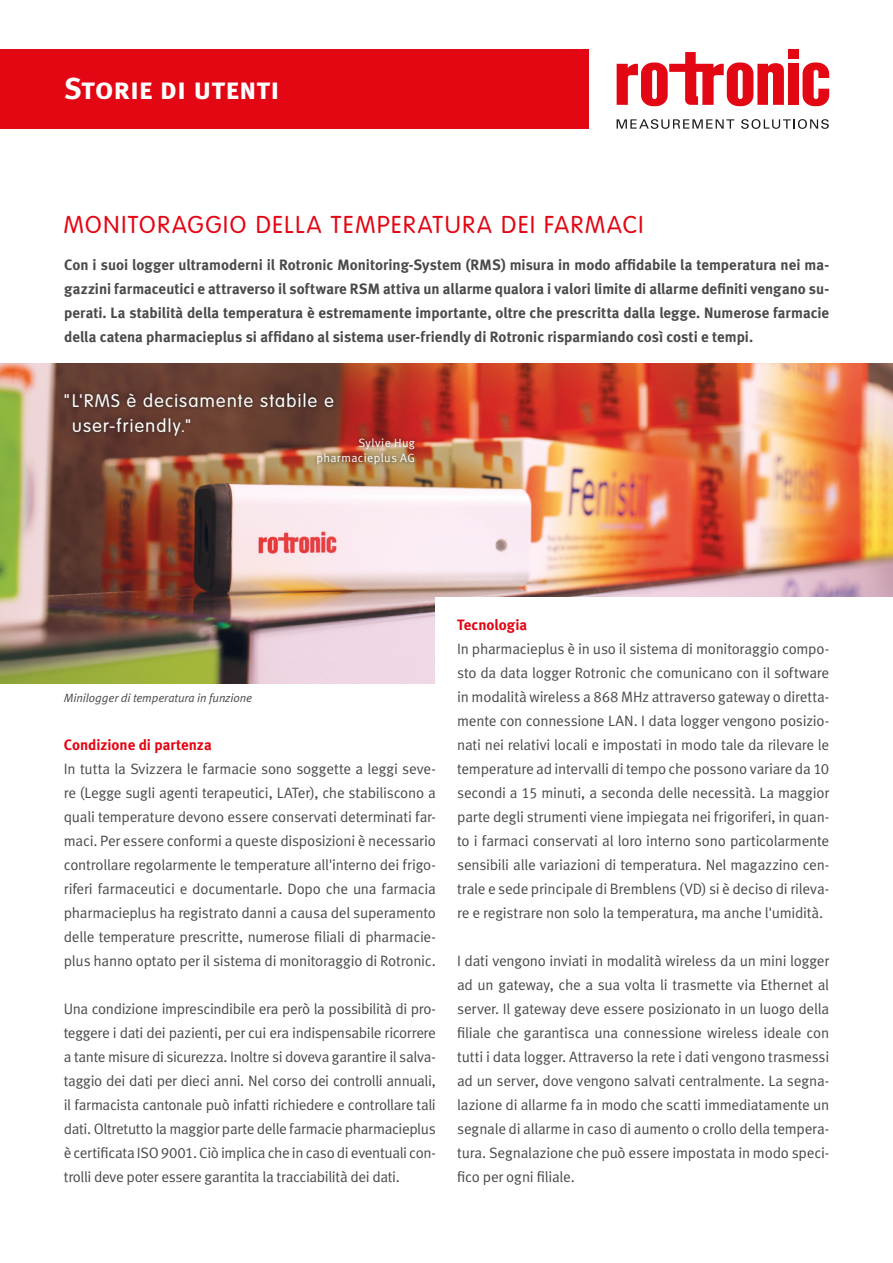
<style>
.page{position:relative;width:893px;height:1263px;background:#fff}
.page>*{position:absolute;margin:0;border:0;box-sizing:border-box;transform-origin:0 0}
.t1{font:30px "Meta Bold LF Caps";color:#fff}
.t2{font:300 24px "VAG Rounded LT";letter-spacing:.07em;color:#e30613}
.t3{font:300 18px/25.5px "VAG Rounded LT";letter-spacing:.075em;color:#fff}
.t4{font:15px/24px "Meta Normal LF";letter-spacing:-.015em;color:#4a4a49;text-align:justify}
.t5{font:15px/24px "Meta Bold LF";color:#4a4a49;text-align:justify}
.t6{font:15px "Meta Bold LF";color:#e30613}
.t7{font:italic 12px "Meta Normal LF";letter-spacing:-.01em;color:#4a4a49}
.t8{font:12px/15px "Meta Normal LF";letter-spacing:.03em;color:#fff;text-align:right}
</style>
<div class="page">
<div style="left:0;top:49px;width:588px;height:80px;background:#e30613"></div>
<div style="left:788px;top:64px;width:10px;height:41px;background:#e30613"></div>
<svg style="left:802px;top:62px;width:27px;height:44px"></svg>
<div style="left:788px;top:49px;width:10px;height:10px;background:#e30613"></div>
<svg style="left:617px;top:52px;width:167px;height:54px"></svg>
<svg style="left:617px;top:119px;width:117px;height:10px"></svg>
<svg style="left:741px;top:119px;width:88px;height:10px"></svg>
<img style="left:0;top:364px;width:893px;height:319px">
<div style="left:61px;top:389px;width:358px;height:80px;background:#1d1d1b;opacity:.75"></div>
<div style="left:436px;top:597px;width:457px;height:139px;background:#fff"></div>
<h1 class="t1" style="left:64px;top:70px;width:217px">Storie di utenti</h1>
<h2 class="t2" style="left:64px;top:211px;width:581px">MONITORAGGIO DELLA TEMPERATURA DEI FARMACI</h2>
<p class="t5" style="left:64px;top:252px;width:767px">Con i suoi logger ultramoderni il Rotronic Monitoring-System (RMS) misura in modo affidabile la temperatura nei ma&shy;gazzini farmaceutici e attraverso il software RSM attiva un allarme qualora i valori limite di allarme definiti vengano su&shy;perati. La stabilità della temperatura è estremamente importante, oltre che prescritta dalla legge. Numerose farmacie della catena pharmacieplus si affidano al sistema user-friendly di Rotronic risparmiando così costi e tempi.</p>
<p class="t3" style="left:72px;top:388px;width:263px;text-indent:-8px">"L'RMS è decisamente stabile e user-friendly."</p>
<p class="t8" style="left:316px;top:435px;width:100px">Sylvie Hug pharmacieplus AG</p>
<p class="t7" style="left:64px;top:691px;width:190px">Minilogger di temperatura in funzione</p>
<p class="t6" style="left:64px;top:735px;width:149px">Condizione di partenza</p>
<p class="t4" style="left:64px;top:757px;width:374px">In tutta la Svizzera le farmacie sono soggette a leggi seve&shy;re (Legge sugli agenti terapeutici, LATer), che stabiliscono a quali temperature devono essere conservati determinati far&shy;maci. Per essere conformi a queste disposizioni è necessario controllare regolarmente le temperature all'interno dei frigo&shy;riferi farmaceutici e documentarle. Dopo che una farmacia pharmacieplus ha registrato danni a causa del superamento delle temperature prescritte, numerose filiali di pharmacie&shy;plus hanno optato per il sistema di monitoraggio di Rotronic.</p>
<p class="t4" style="left:64px;top:997px;width:374px">Una condizione imprescindibile era però la possibilità di pro&shy;teggere i dati dei pazienti, per cui era indispensabile ricorrere a tante misure di sicurezza. Inoltre si doveva garantire il salva&shy;taggio dei dati per dieci anni. Nel corso dei controlli annuali, il farmacista cantonale può infatti richiedere e controllare tali dati. Oltretutto la maggior parte delle farmacie pharmacieplus è certificata ISO 9001. Ciò implica che in caso di eventuali con&shy;trolli deve poter essere garantita la tracciabilità dei dati.</p>
<p class="t6" style="left:457px;top:615px;width:72px">Tecnologia</p>
<p class="t4" style="left:457px;top:637px;width:374px">In pharmacieplus è in uso il sistema di monitoraggio compo&shy;sto da data logger Rotronic che comunicano con il software in modalità wireless a 868 MHz attraverso gateway o diretta&shy;mente con connessione LAN. I data logger vengono posizio&shy;nati nei relativi locali e impostati in modo tale da rilevare le temperature ad intervalli di tempo che possono variare da 10 secondi a 15 minuti, a seconda delle necessità. La maggior parte degli strumenti viene impiegata nei frigoriferi, in quan&shy;to i farmaci conservati al loro interno sono particolarmente sensibili alle variazioni di temperatura. Nel magazzino cen&shy;trale e sede principale di Bremblens (VD) si è deciso di rileva&shy;re e registrare non solo la temperatura, ma anche l'umidità.</p>
<p class="t4" style="left:457px;top:949px;width:374px">I dati vengono inviati in modalità wireless da un mini logger ad un gateway, che a sua volta li trasmette via Ethernet al server. Il gateway deve essere posizionato in un luogo della filiale che garantisca una connessione wireless ideale con tutti i data logger. Attraverso la rete i dati vengono trasmessi ad un server, dove vengono salvati centralmente. La segna&shy;lazione di allarme fa in modo che scatti immediatamente un segnale di allarme in caso di aumento o crollo della tempera&shy;tura. Segnalazione che può essere impostata in modo speci&shy;fico per ogni filiale.</p>
</div>
